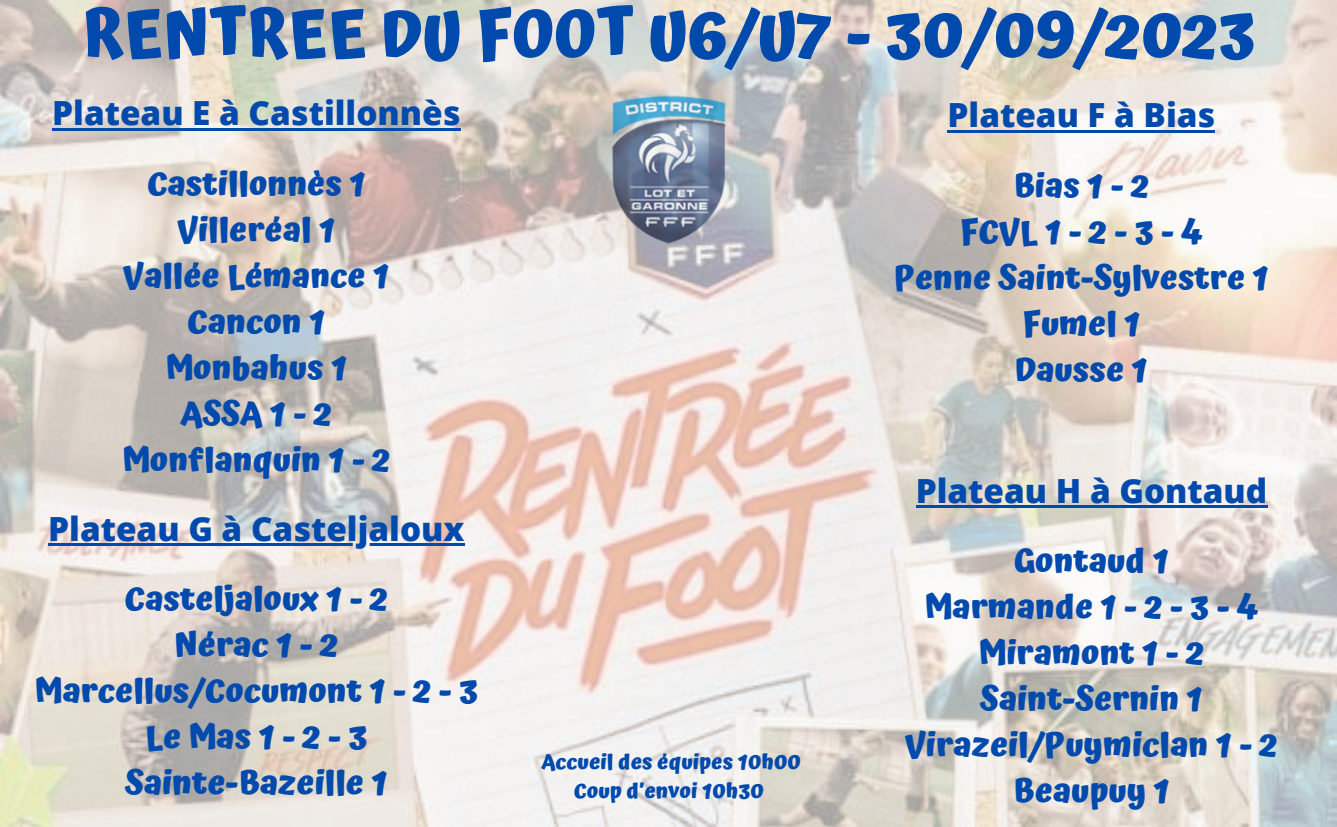
<style>
.page{position:relative;width:1337px;height:827px;background:#fff}
.page>*{position:absolute;margin:0;border:0;box-sizing:border-box;transform-origin:0 0}
.t1{font:700 64.75px "Atma";color:#004aad}
.t2{font:700 33.25px "Atma";color:#004aad}
.t3{font:800 33.25px "Open Sans";color:#004aad}
.t4{font:700 21px "Atma";color:#004aad}
</style>
<div class="page">
<img style="left:0;top:0;width:1336px;height:827px">
<hr style="left:52px;top:128px;width:408px;height:3px;background:#004aad">
<hr style="left:48px;top:543px;width:416px;height:3px;background:#004aad">
<hr style="left:915px;top:505px;width:351px;height:3px;background:#004aad">
<hr style="left:947px;top:130px;width:268px;height:3px;background:#004aad">
<img style="left:582px;top:79px;width:173px;height:186px">
<p class="t1" style="left:82px;top:-4px;width:1174px">RENTREE DU FOOT U6/U7 - 30/09/2023</p>
<p class="t3" style="left:52px;top:90px;width:410px">Plateau E à Castillonnès</p>
<p class="t2" style="left:147px;top:164px;width:220px">Castillonnès 1</p>
<p class="t2" style="left:177px;top:210px;width:159px">Villeréal 1</p>
<p class="t2" style="left:123px;top:256px;width:267px">Vallée Lémance 1</p>
<p class="t2" style="left:187px;top:302px;width:140px">Cancon 1</p>
<p class="t2" style="left:165px;top:348px;width:183px">Monbahus 1</p>
<p class="t2" style="left:180px;top:394px;width:153px">ASSA1 - 2</p>
<p class="t2" style="left:122px;top:440px;width:270px">Monflanquin 1 - 2</p>
<p class="t3" style="left:48px;top:505px;width:417px">Plateau G à Casteljaloux</p>
<p class="t2" style="left:124px;top:579px;width:265px">Casteljaloux 1 - 2</p>
<p class="t2" style="left:174px;top:625px;width:166px">Nérac 1 - 2</p>
<p class="t2" style="left:34px;top:671px;width:445px">Marcellus/Cocumont 1 - 2 - 3</p>
<p class="t2" style="left:145px;top:717px;width:224px">LeMas1-2-3</p>
<p class="t2" style="left:125px;top:763px;width:264px">Sainte-Bazeille 1</p>
<p class="t4" style="left:541px;top:750px;width:261px">Accueil des équipes 10h00</p>
<p class="t4" style="left:573px;top:779px;width:192px">Coup d’envoi 10h30</p>
<p class="t3" style="left:947px;top:92px;width:269px">Plateau F à Bias</p>
<p class="t2" style="left:1013px;top:166px;width:137px">Bias1-2</p>
<p class="t2" style="left:959px;top:212px;width:244px">FCVL1-2-3-4</p>
<p class="t2" style="left:893px;top:258px;width:376px">Penne Saint-Sylvestre 1</p>
<p class="t2" style="left:1022px;top:304px;width:120px">Fumel 1</p>
<p class="t2" style="left:1014px;top:350px;width:134px">Dausse 1</p>
<p class="t3" style="left:915px;top:467px;width:353px">Plateau H à Gontaud</p>
<p class="t2" style="left:1013px;top:541px;width:157px">Gontaud 1</p>
<p class="t2" style="left:924px;top:587px;width:336px">Marmande1- 2- 3- 4</p>
<p class="t2" style="left:978px;top:633px;width:227px">Miramont 1 - 2</p>
<p class="t2" style="left:980px;top:679px;width:224px">Saint-Sernin 1</p>
<p class="t2" style="left:905px;top:725px;width:374px">Virazeil/Puymiclan 1 - 2</p>
<p class="t2" style="left:1013px;top:771px;width:158px">Beaupuy 1</p>
</div>
